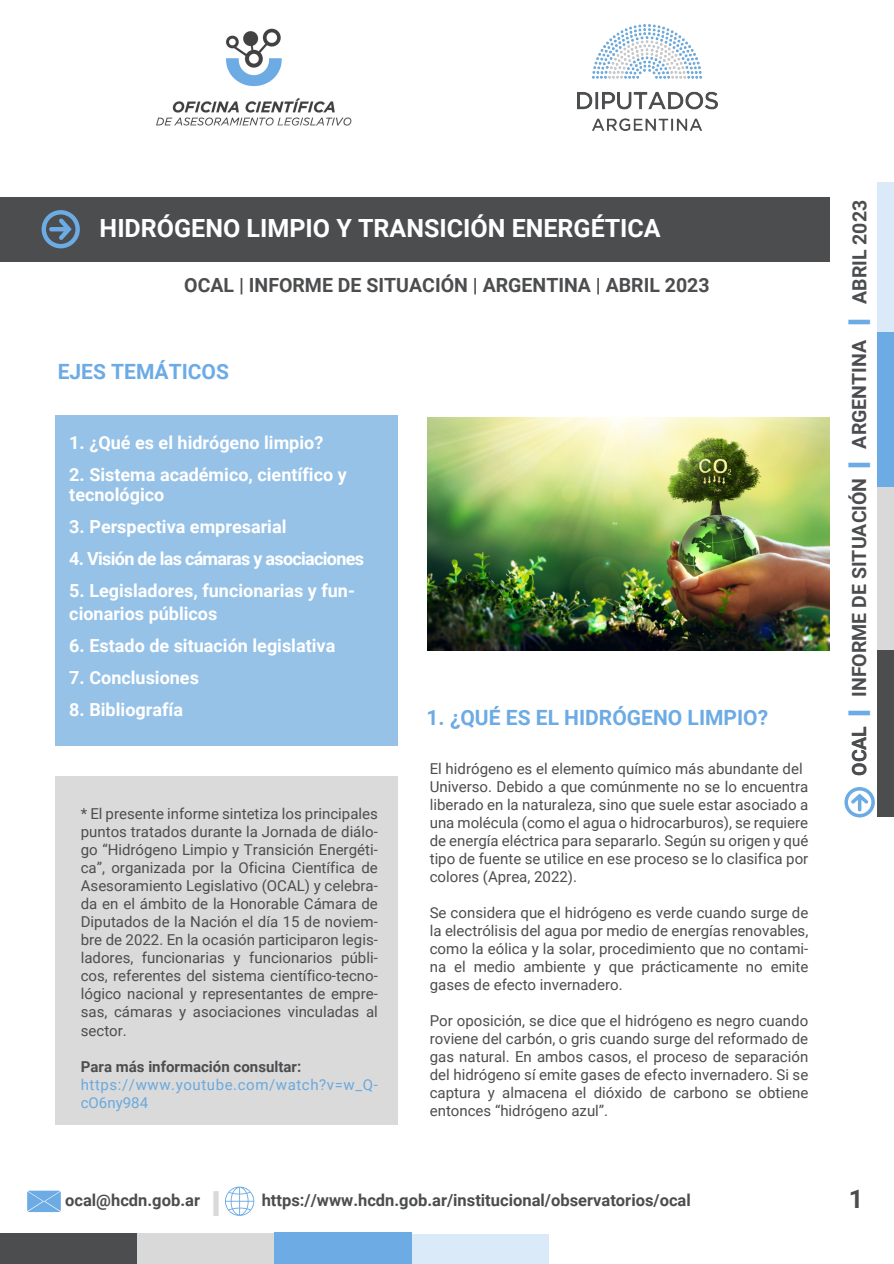
<style>
.page{position:relative;width:894px;height:1264px;background:#fff}
.page>*{position:absolute;margin:0;border:0;box-sizing:border-box;transform-origin:0 0}
.t1{font:700 34.5px "Open Sans";color:#d9d9d9}
.t2{font:700 30px "Open Sans";color:#6cabe4}
.t3{font:700 25.5px "Roboto";color:#4c4d4f}
.t4{font:700 25.05px "Roboto";color:#fff}
.t5{font:700 21px "Roboto";color:#6cabe4}
.t6{font:700 19.5px "Roboto";color:#4c4d4f}
.t7{font:700 18px/20.4px "Roboto";color:#fff}
.t8{font:700 18px "Roboto";letter-spacing:-.04em;color:#fff}
.t9{font:700 16.5px "Roboto";color:#4c4d4f}
.t10{font:15px/18px "Roboto";color:#4c4d4f;text-align:justify}
.t11{font:15px/18px "Roboto";letter-spacing:.04em;color:#6aa9dd}
.t12{font:700 15px "Roboto";color:#4c4d4f}
</style>
<div class="page">
<div style="left:55px;top:415px;width:342px;height:330px;background:#96c2e7"></div>
<img style="left:156px;top:28px;width:196px;height:98px">
<div style="left:0;top:197px;width:829px;height:64px;background:#4c4d4f"></div>
<img style="left:577px;top:25px;width:140px;height:106px">
<div style="left:274px;top:1232px;width:70px;height:31px;background:#6cabe4"></div>
<div style="left:341px;top:1232px;width:70px;height:31px;background:#6cabe4"></div>
<div style="left:0;top:1233px;width:70px;height:30px;background:#4c4d4f"></div>
<div style="left:67px;top:1233px;width:70px;height:30px;background:#4c4d4f"></div>
<div style="left:137px;top:1233px;width:70px;height:30px;background:#d9d9d9"></div>
<div style="left:204px;top:1233px;width:70px;height:30px;background:#d9d9d9"></div>
<div style="left:411px;top:1233px;width:70px;height:30px;background:#daeaf8"></div>
<div style="left:479px;top:1233px;width:69px;height:30px;background:#daeaf8"></div>
<svg style="left:27px;top:1190px;width:34px;height:21px"></svg>
<svg style="left:42px;top:210px;width:38px;height:38px"></svg>
<svg style="left:225px;top:1186px;width:29px;height:29px"></svg>
<div style="left:877px;top:259px;width:16px;height:80px;background:#daeaf8"></div>
<div style="left:877px;top:182px;width:16px;height:80px;background:#daeaf8"></div>
<div style="left:877px;top:408px;width:16px;height:79px;background:#6cabe4"></div>
<div style="left:877px;top:332px;width:16px;height:79px;background:#6cabe4"></div>
<div style="left:877px;top:731px;width:16px;height:86px;background:#4c4d4f"></div>
<div style="left:877px;top:649px;width:16px;height:85px;background:#4c4d4f"></div>
<div style="left:877px;top:567px;width:16px;height:82px;background:#d9d9d9"></div>
<div style="left:877px;top:487px;width:16px;height:83px;background:#d9d9d9"></div>
<svg style="left:844px;top:787px;width:30px;height:30px"></svg>
<div style="left:55px;top:776px;width:342px;height:349px;background:#dadada"></div>
<img style="left:427px;top:417px;width:402px;height:233px">
<h3 class="t4" style="left:100px;top:211px;width:562px">HIDRÓGENO LIMPIO Y TRANSICIÓN ENERGÉTICA</h3>
<h3 class="t6" style="left:184px;top:271px;width:527px">OCAL | INFORME DE SITUACIÓN | ARGENTINA | ABRIL 2023</h3>
<h3 class="t5" style="left:58px;top:357px;width:173px">EJES TEMÁTICOS</h3>
<p class="t7" style="left:69px;top:432px;width:255px">1. ¿Qué es el hidrógeno limpio?</p>
<p class="t7" style="left:69px;top:463px;width:279px">2. Sistema académico, científico y tecnológico</p>
<p class="t7" style="left:69px;top:516px;width:218px">3. Perspectiva empresarial</p>
<p class="t8" style="left:69px;top:546px;width:296px">4. Visión de las cámaras y asociaciones</p>
<p class="t7" style="left:69px;top:578px;width:287px;line-height:23.4px">5. Legisladores, funcionarias y fun&shy;cionarios públicos</p>
<p class="t7" style="left:69px;top:634px;width:267px">6. Estado de situación legislativa</p>
<p class="t7" style="left:69px;top:666px;width:131px">7. Conclusiones</p>
<p class="t7" style="left:69px;top:698px;width:115px">8. Bibliografía</p>
<p class="t10" style="left:81px;top:804px;width:298px">* El presente informe sintetiza los principales puntos tratados durante la Jornada de diálo&shy;go “Hidrógeno Limpio y Transición Energéti&shy;ca”, organizada por la Oficina Científica de Asesoramiento Legislativo (OCAL) y celebra&shy;da en el ámbito de la Honorable Cámara de Diputados de la Nación el día 15 de noviem&shy;bre de 2022. En la ocasión participaron legis&shy;ladores, funcionarias y funcionarios públi&shy;cos, referentes del sistema científico-tecno&shy;lógico nacional y representantes de empre&shy;sas, cámaras y asociaciones vinculadas al sector.</p>
<p class="t12" style="left:81px;top:1055px;width:222px">Para más información consultar:</p>
<p class="t11" style="left:81px;top:1074px;width:298px">https://www.youtube.com/watch?v=w_Q&shy;cO6ny984</p>
<h3 class="t5" style="left:426px;top:703px;width:343px">1. ¿QUÉ ES EL HIDRÓGENO LIMPIO?</h3>
<p class="t10" style="left:429px;top:758px;width:380px;text-align:left">El hidrógeno es el elemento químico más abundante del Universo. Debido a que comúnmente no se lo encuentra liberado en la naturaleza, sino que suele estar asociado a una molécula (como el agua o hidrocarburos), se requiere de energía eléctrica para separarlo. Según su origen y qué tipo de fuente se utilice en ese proceso se lo clasifica por colores (Aprea, 2022).</p>
<p class="t10" style="left:429px;top:903px;width:380px">Se considera que el hidrógeno es verde cuando surge de la electrólisis del agua por medio de energías renovables, como la eólica y la solar, procedimiento que no contami&shy;na el medio ambiente y que prácticamente no emite gases de efecto invernadero.</p>
<p class="t10" style="left:429px;top:1011px;width:380px">Por oposición, se dice que el hidrógeno es negro cuando roviene del carbón, o gris cuando surge del reformado de gas natural. En ambos casos, el proceso de separación del hidrógeno sí emite gases de efecto invernadero. Si se captura y almacena el dióxido de carbono se obtiene entonces “hidrógeno azul”.</p>
<h1 class="t1" style="left:210px;top:1178px;width:13px">I</h1>
<p class="t9" style="left:65px;top:1188px;width:136px">ocal@hcdn.gob.ar</p>
<p class="t9" style="left:262px;top:1188px;width:430px">https://www.hcdn.gob.ar/institucional/observatorios/ocal</p>
<h3 class="t6" style="left:845px;top:304px;width:105px;rotate:-90deg">ABRIL 2023</h3>
<h2 class="t2" style="left:837px;top:327px;width:11px;rotate:-90deg">I</h2>
<h3 class="t6" style="left:845px;top:448px;width:110px;rotate:-90deg">ARGENTINA</h3>
<h2 class="t2" style="left:837px;top:469px;width:11px;rotate:-90deg">I</h2>
<h3 class="t6" style="left:845px;top:696px;width:220px;rotate:-90deg">INFORME DE SITUACIÓN</h3>
<h2 class="t2" style="left:837px;top:717px;width:11px;rotate:-90deg">I</h2>
<h3 class="t6" style="left:845px;top:776px;width:51px;rotate:-90deg">OCAL</h3>
<h3 class="t3" style="left:848px;top:1181px;width:16px">1</h3>
</div>
